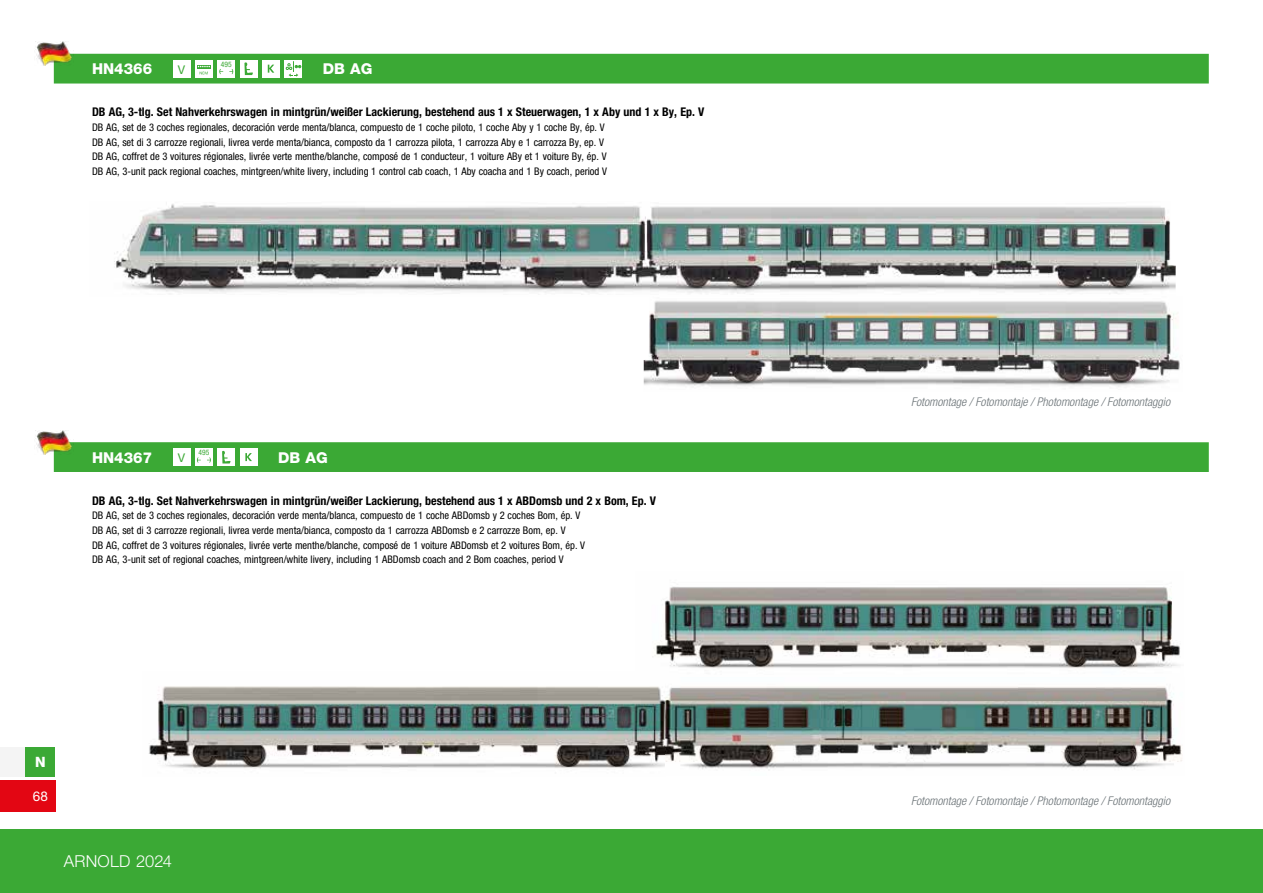
<style>
.page{position:relative;width:1263px;height:893px;background:#fff}
.page>*{position:absolute;margin:0;border:0;box-sizing:border-box;transform-origin:0 0}
.t1{font:300 16.5px "Helvetica Neue LT Std";letter-spacing:.015em;color:#fff}
.t2{font:800 15px "Helvetica Neue LT Std";color:#fff}
.t3{font:800 14.25px "Helvetica Neue LT Std";color:#fff}
.t4{font:13.5px "Helvetica Neue LT Std";color:#fff}
.t5{font:700 condensed 12px "Helvetica Neue LT Std";color:#000}
.t6{font:italic 300 condensed 12px "Helvetica Neue LT Std";color:#6a7276}
.t7{font:12px "Helvetica Neue LT Std";color:#3ba935}
.t8{font:condensed 10.5px/14.7px "Helvetica Neue LT Std";color:#000}
.t9{font:condensed 7.5px "Helvetica Neue LT Std";color:#3ba935}
</style>
<div class="page">
<div style="left:0;top:747px;width:25px;height:30px;background:#f4f4f4"></div>
<div style="left:25px;top:747px;width:30px;height:30px;background:#3ba935"></div>
<div style="left:0;top:829px;width:1263px;height:64px;background:#3ba935"></div>
<div style="left:0;top:780px;width:55px;height:32px;background:#e30613"></div>
<div style="left:54px;top:54px;width:1155px;height:30px;background:#3ba935"></div>
<div style="left:173px;top:60px;width:17px;height:17px;background:#fff"></div>
<div style="left:195px;top:60px;width:17px;height:17px;background:#fff"></div>
<hr style="left:197px;top:65px;width:14px;height:3px;background:#3ba935">
<svg style="left:198px;top:66px;width:12px;height:8px"></svg>
<div style="left:218px;top:60px;width:17px;height:17px;background:#fff"></div>
<svg style="left:219px;top:69px;width:4px;height:5px"></svg>
<div style="left:240px;top:60px;width:17px;height:17px;background:#fff"></div>
<svg style="left:244px;top:62px;width:9px;height:13px"></svg>
<div style="left:262px;top:60px;width:18px;height:17px;background:#fff"></div>
<svg style="left:268px;top:65px;width:6px;height:8px"></svg>
<div style="left:285px;top:60px;width:17px;height:17px;background:#fff"></div>
<svg style="left:286px;top:61px;width:15px;height:16px"></svg>
<div style="left:54px;top:442px;width:1155px;height:30px;background:#3ba935"></div>
<div style="left:173px;top:448px;width:17px;height:18px;background:#fff"></div>
<div style="left:195px;top:448px;width:17px;height:18px;background:#fff"></div>
<svg style="left:197px;top:457px;width:4px;height:6px"></svg>
<svg style="left:207px;top:457px;width:4px;height:6px"></svg>
<div style="left:218px;top:449px;width:17px;height:17px;background:#fff"></div>
<svg style="left:222px;top:451px;width:9px;height:12px"></svg>
<div style="left:240px;top:448px;width:17px;height:18px;background:#fff"></div>
<svg style="left:245px;top:453px;width:7px;height:8px"></svg>
<img style="left:35px;top:42px;width:39px;height:24px">
<img style="left:35px;top:430px;width:39px;height:24px">
<img style="left:114px;top:204px;width:1061px;height:91px">
<img style="left:644px;top:301px;width:536px;height:86px">
<img style="left:652px;top:586px;width:528px;height:83px">
<img style="left:149px;top:686px;width:516px;height:83px">
<img style="left:665px;top:686px;width:517px;height:84px">
<p class="t2" style="left:92px;top:60px;width:62px">HN4366</p>
<p class="t7" style="left:178px;top:62px;width:9px">V</p>
<p class="t9" style="left:221px;top:60px;width:12px">495</p>
<p class="t2" style="left:323px;top:60px;width:51px">DB AG</p>
<p class="t5" style="left:92px;top:105px;width:614px">DB AG, 3-tlg. Set Nahverkehrswagen in mintgrün/weißer Lackierung, bestehend aus 1 x Steuerwagen, 1 x Aby und 1 x By, Ep. V</p>
<p class="t8" style="left:92px;top:120px;width:516px">DB AG, set de 3 coches regionales, decoración verde menta/blanca, compuesto de 1 coche piloto, 1 coche Aby y 1 coche By, ép. V DB AG, set di 3 carrozze regionali, livrea verde menta/bianca, composto da 1 carrozza pilota, 1 carrozza Aby e 1 carrozza By, ep. V DB AG, coffret de 3 voitures régionales, livrée verte menthe/blanche, composé de 1 conducteur, 1 voiture ABy et 1 voiture By, ép. V DB AG, 3-unit pack regional coaches, mintgreen/white livery, including 1 control cab coach, 1 Aby coacha and 1 By coach, period V</p>
<p class="t2" style="left:92px;top:448px;width:62px">HN4367</p>
<p class="t7" style="left:178px;top:451px;width:9px">V</p>
<p class="t9" style="left:198px;top:448px;width:12px">495</p>
<p class="t2" style="left:278px;top:448px;width:51px">DB AG</p>
<p class="t5" style="left:92px;top:493px;width:565px">DB AG, 3-tlg. Set Nahverkehrswagen in mintgrün/weißer Lackierung, bestehend aus 1 x ABDomsb und 2 x Bom, Ep. V</p>
<p class="t8" style="left:92px;top:508px;width:495px">DB AG, set de 3 coches regionales, decoración verde menta/blanca, compuesto de 1 coche ABDomsb y 2 coches Bom, ép. V DB AG, set di 3 carrozze regionali, livrea verde menta/bianca, composto da 1 carrozza ABDomsb e 2 carrozze Bom, ep. V<br>DB AG, coffret de 3 voitures régionales, livrée verte menthe/blanche, composé de 1 voiture ABDomsb et 2 voitures Bom, ép. V DB AG, 3-unit set of regional coaches, mintgreen/white livery, including 1 ABDomsb coach and 2 Bom coaches, period V</p>
<h3 class="t3" style="left:35px;top:753px;width:12px">N</h3>
<p class="t4" style="left:33px;top:788px;width:16px">68</p>
<p class="t1" style="left:64px;top:851px;width:110px">ARNOLD 2024</p>
<p class="t6" style="left:911px;top:395px;width:261px">Fotomontage / Fotomontaje / Photomontage / Fotomontaggio</p>
<p class="t6" style="left:911px;top:794px;width:261px">Fotomontage / Fotomontaje / Photomontage / Fotomontaggio</p>
</div>
